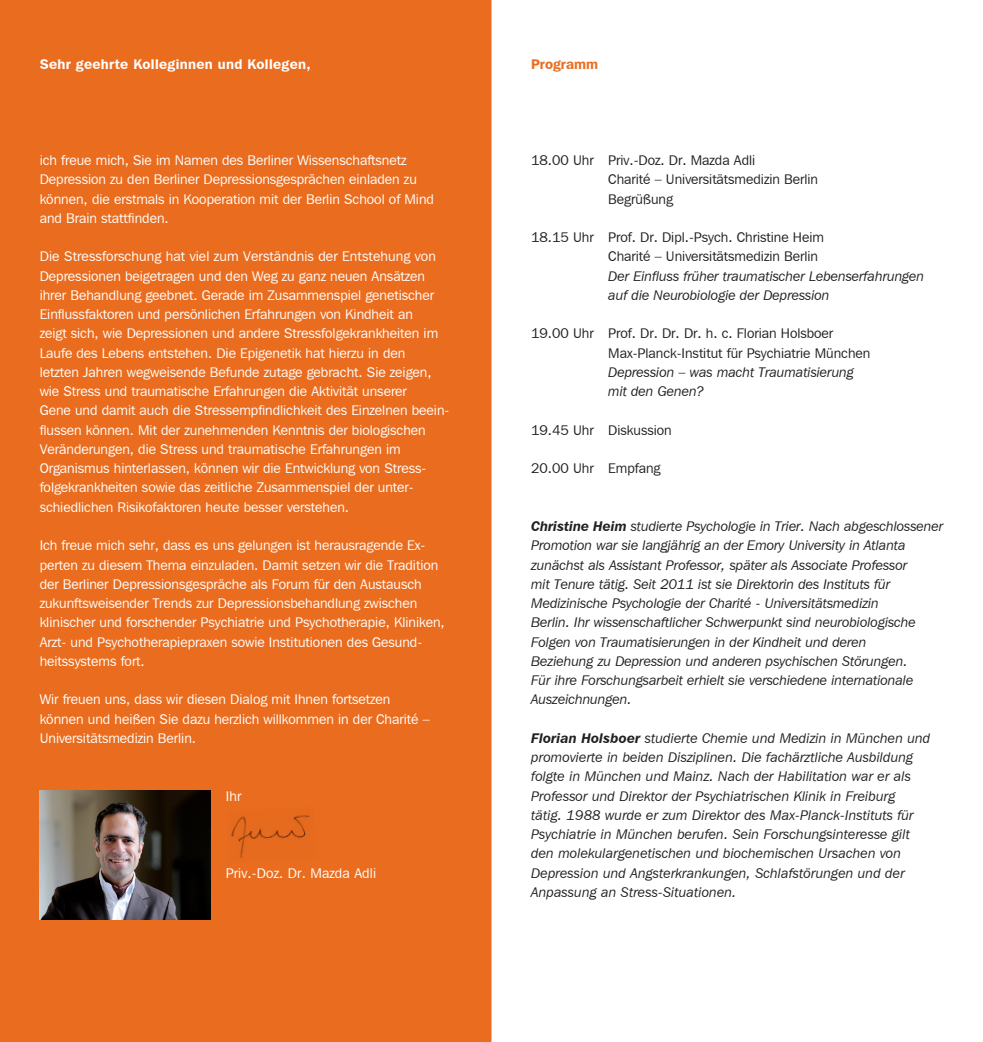
<style>
.page{position:relative;width:983px;height:1042px;background:#fff}
.page>*{position:absolute;margin:0;border:0;box-sizing:border-box;transform-origin:0 0}
.t1{font:14px/19.2px "Franklin Gothic IT Cby BT";color:#fff}
.t2{font:italic 14px/19.2px "Franklin Gothic IT Cby BT";color:#231f20}
.t3{font:14px "Franklin Gothic IT Cby BT";color:#231f20}
.t4{font:600 14px "Franklin Gothic IT Cby BT";letter-spacing:.025em;color:#fff}
.t5{font:600 14px "Franklin Gothic IT Cby BT";color:#ea6d1f}
.s1{font-weight:600}
</style>
<div class="page">
<div style="left:0;top:0;width:491px;height:1042px;background:#ea6d1f"></div>
<img style="left:40px;top:790px;width:171px;height:129px">
<img style="left:227px;top:806px;width:89px;height:56px">
<p class="t4" style="left:40px;top:55px;width:272px">Sehr geehrte Kolleginnen und Kollegen,</p>
<p class="t5" style="left:531px;top:55px;width:68px">Programm</p>
<p class="t1" style="left:40px;top:150px;width:395px">ich freue mich, Sie im Namen des Berliner Wissenschaftsnetz Depression zu den Berliner Depressionsgesprächen einladen zu können, die erstmals in Kooperation mit der Berlin School of Mind and Brain stattfinden.</p>
<p class="t1" style="left:40px;top:247px;width:411px">Die Stressforschung hat viel zum Verständnis der Entstehung von Depressionen beigetragen und den Weg zu ganz neuen Ansätzen ihrer Behandlung geebnet. Gerade im Zusammenspiel genetischer Einflussfaktoren und persönlichen Erfahrungen von Kindheit an<br>zeigt sich, wie Depressionen und andere Stressfolgekrankheiten im Laufe des Lebens entstehen. Die Epigenetik hat hierzu in den<br>letzten Jahren wegweisende Befunde zutage gebracht. Sie zeigen, wie Stress und traumatische Erfahrungen die Aktivität unserer<br>Gene und damit auch die Stressempfindlichkeit des Einzelnen beein&shy;flussen können. Mit der zunehmenden Kenntnis der biologischen Veränderungen, die Stress und traumatische Erfahrungen im Organismus hinterlassen, können wir die Entwicklung von Stress&shy;folgekrankheiten sowie das zeitliche Zusammenspiel der unter&shy;schiedlichen Risikofaktoren heute besser verstehen.</p>
<p class="t1" style="left:40px;top:535px;width:406px">Ich freue mich sehr, dass es uns gelungen ist herausragende Ex&shy;perten zu diesem Thema einzuladen. Damit setzen wir die Tradition der Berliner Depressionsgespräche als Forum für den Austausch zukunftsweisender Trends zur Depressionsbehandlung zwischen klinischer und forschender Psychiatrie und Psychotherapie, Kliniken, Arzt- und Psychotherapiepraxen sowie Institutionen des Gesund&shy;heitssystems fort.</p>
<p class="t1" style="left:40px;top:689px;width:391px">Wir freuen uns, dass wir diesen Dialog mit Ihnen fortsetzen können und heißen Sie dazu herzlich willkommen in der Charité –<br>Universitätsmedizin Berlin.</p>
<p class="t1" style="left:226px;top:786px;width:17px">Ihr</p>
<p class="t1" style="left:226px;top:863px;width:152px">Priv.-Doz. Dr. Mazda Adli</p>
<p class="t3" style="left:531px;top:152px;width:225px">18.00 Uhr Priv.-Doz. Dr. Mazda Adli</p>
<p class="t3" style="left:608px;top:171px;width:211px">Charité – Universitätsmedizin Berlin</p>
<p class="t3" style="left:608px;top:190px;width:66px">Begrüßung</p>
<p class="t3" style="left:531px;top:229px;width:294px">18.15 Uhr Prof. Dr. Dipl.-Psych. Christine Heim</p>
<p class="t3" style="left:608px;top:248px;width:211px">Charité – Universitätsmedizin Berlin</p>
<p class="t2" style="left:608px;top:266px;width:317px">Der Einfluss früher traumatischer Lebenserfahrungen auf die Neurobiologie der Depression</p>
<p class="t3" style="left:531px;top:325px;width:303px">19.00 Uhr Prof. Dr. Dr. Dr. h. c. Florian Holsboer</p>
<p class="t3" style="left:608px;top:344px;width:263px">Max-Planck-Institut für Psychiatrie München</p>
<p class="t2" style="left:608px;top:362px;width:247px">Depression – was macht Traumatisierung</p>
<p class="t2" style="left:608px;top:381px;width:97px">mit den Genen?</p>
<p class="t3" style="left:531px;top:421px;width:142px">19.45 Uhr Diskussion</p>
<p class="t3" style="left:531px;top:460px;width:131px">20.00 Uhr Empfang</p>
<p class="t2" style="left:531px;top:516px;width:413px"><span class="s1">Christine Heim</span> studierte Psychologie in Trier. Nach abgeschlossener Promotion war sie langjährig an der Emory University in Atlanta zunächst als Assistant Professor, später als Associate Professor<br>mit Tenure tätig. Seit 2011 ist sie Direktorin des Instituts für Medizinische Psychologie der Charité - Universitätsmedizin<br>Berlin. Ihr wissenschaftlicher Schwerpunkt sind neurobiologische Folgen von Traumatisierungen in der Kindheit und deren<br>Beziehung zu Depression und anderen psychischen Störungen.<br>Für ihre Forschungsarbeit erhielt sie verschiedene internationale Auszeichnungen.</p>
<p class="t2" style="left:531px;top:728px;width:400px"><span class="s1">Florian Holsboer</span> studierte Chemie und Medizin in München und promovierte in beiden Disziplinen. Die fachärztliche Ausbildung folgte in München und Mainz. Nach der Habilitation war er als Professor und Direktor der Psychiatrischen Klinik in Freiburg<br>tätig. 1988 wurde er zum Direktor des Max-Planck-Instituts für Psychiatrie in München berufen. Sein Forschungsinteresse gilt den molekulargenetischen und biochemischen Ursachen von Depression und Angsterkrankungen, Schlafstörungen und der Anpassung an Stress-Situationen.</p>
</div>
